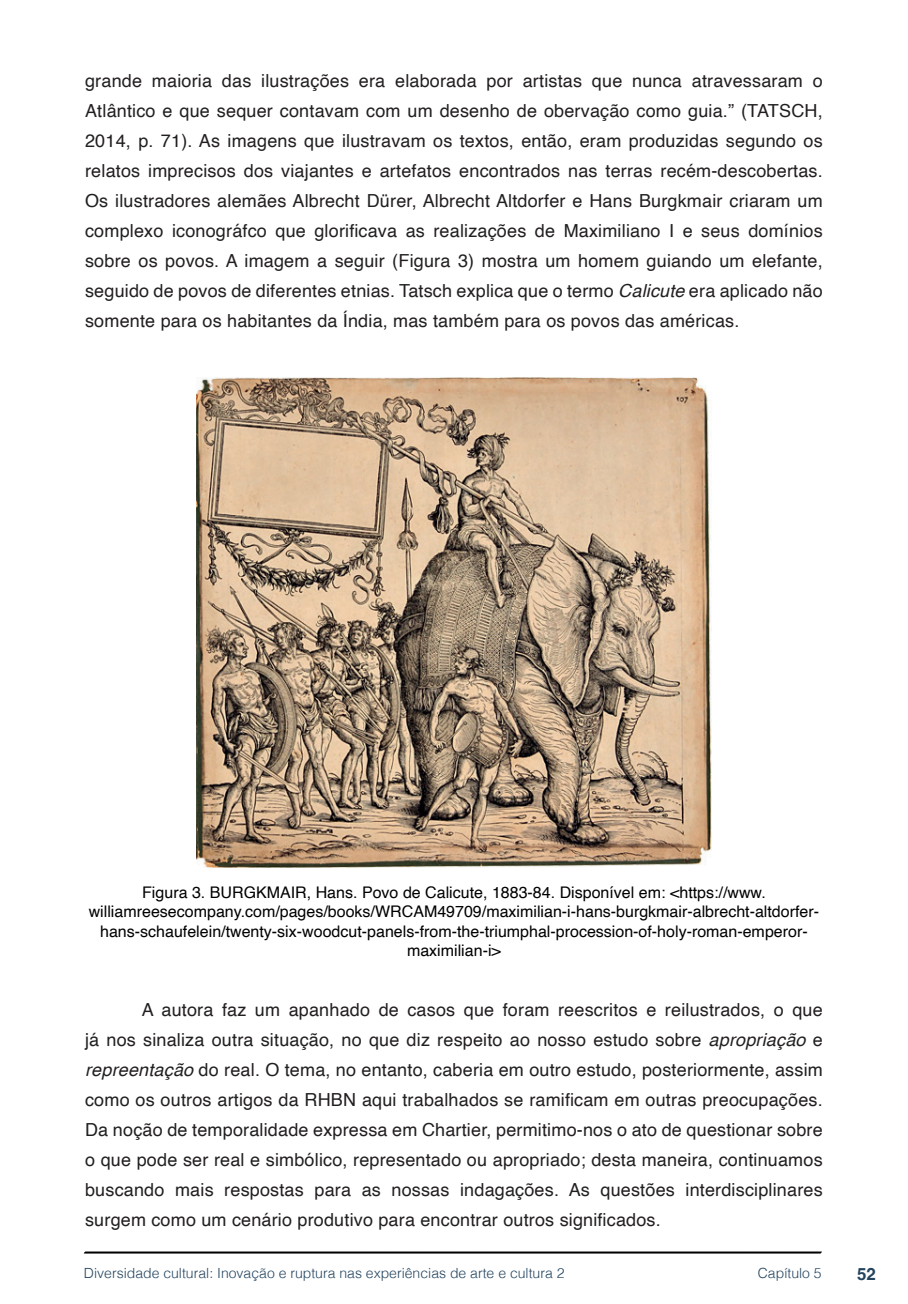
<style>
.page{position:relative;width:908px;height:1304px;background:#fff}
.page>*{position:absolute;margin:0;border:0;box-sizing:border-box;transform-origin:0 0}
.txt{font:18px/30px "Helvetica";letter-spacing:.01em;color:#231f20;text-align:justify}
.t1{font:700 16.8px "Helvetica";color:#23445f}
.imagens_graf_tab{font:16px/19.2px "Helvetica";color:#000;text-align:center}
.t2{font:300 14px "Helvetica";color:#23445f}
.s1{font-style:italic}
</style>
<div class="page">
<svg style="left:84px;top:1251px;width:737px;height:3px;background:#515151"></svg>
<img style="left:196px;top:377px;width:515px;height:491px">
<p class="txt" style="left:85px;top:66px;width:738px">grande maioria das ilustrações era elaborada por artistas que nunca atravessaram o Atlântico e que sequer contavam com um desenho de obervação como guia.” (TATSCH, 2014, p. 71). As imagens que ilustravam os textos, então, eram produzidas segundo os relatos imprecisos dos viajantes e artefatos encontrados nas terras recém-descobertas.<br>Os ilustradores alemães Albrecht Dürer, Albrecht Altdorfer e Hans Burgkmair criaram um complexo iconográfco que glorificava as realizações de Maximiliano I e seus domínios sobre os povos. A imagem a seguir (Figura 3) mostra um homem guiando um elefante, seguido de povos de diferentes etnias. Tatsch explica que o termo <span class="s1">Calicute</span> era aplicado não somente para os habitantes da Índia, mas também para os povos das américas.</p>
<p class="imagens_graf_tab" style="left:89px;top:883px;width:731px">Figura 3. BURGKMAIR, Hans. Povo de Calicute, 1883-84. Disponível em: &lt;https://www. williamreesecompany.com/pages/books/WRCAM49709/maximilian-i-hans-burgkmair-albrecht-altdorfer&shy;hans-schaufelein/twenty-six-woodcut-panels-from-the-triumphal-procession-of-holy-roman-emperor&shy;maximilian-i&gt;</p>
<p class="txt" style="left:85px;top:995px;width:739px;text-indent:57px">A autora faz um apanhado de casos que foram reescritos e reilustrados, o que já nos sinaliza outra situação, no que diz respeito ao nosso estudo sobre <span class="s1">apropriação</span> e <span class="s1">repreentação</span> do real. O tema, no entanto, caberia em outro estudo, posteriormente, assim como os outros artigos da RHBN aqui trabalhados se ramificam em outras preocupações.<br>Da noção de temporalidade expressa em Chartier, permitimo-nos o ato de questionar sobre o que pode ser real e simbólico, representado ou apropriado; desta maneira, continuamos buscando mais respostas para as nossas indagações. As questões interdisciplinares surgem como um cenário produtivo para encontrar outros significados.</p>
<p class="t2" style="left:84px;top:1261px;width:482px">Diversidade cultural: Inovação e ruptura nas experiências de arte e cultura 2</p>
<p class="t2" style="left:757px;top:1261px;width:65px">Capítulo 5</p>
<p class="t1" style="left:856px;top:1264px;width:20px">52</p>
</div>
